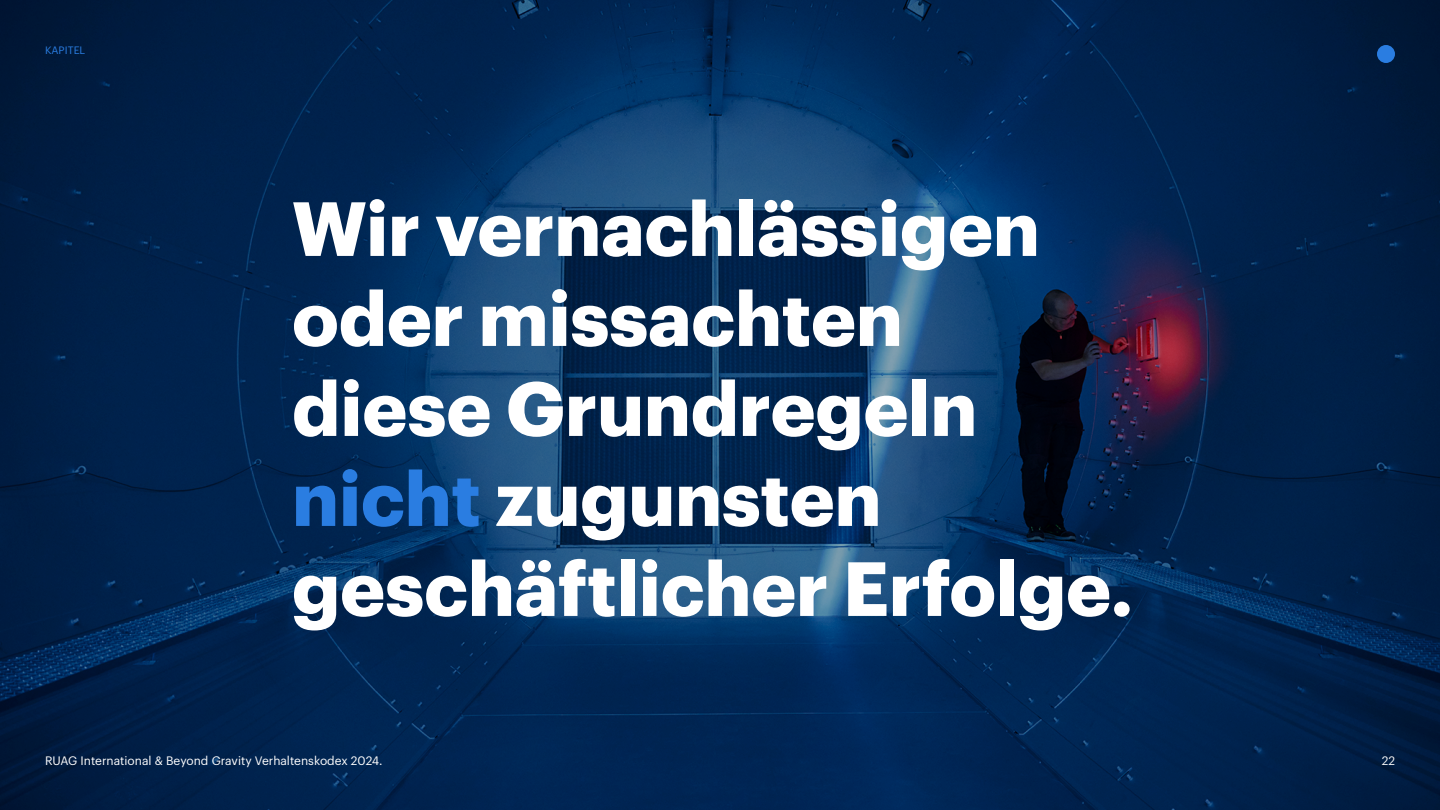
<style>
.page{position:relative;width:1440px;height:810px;background:#fff}
.page>*{position:absolute;margin:0;border:0;box-sizing:border-box;transform-origin:0 0}
.t1{font:700 75px/90px "Graphik";color:#fff}
.t2{font:12px "Graphik";color:#fff}
.t3{font:12px "Graphik";color:#fafafa}
.t4{font:10.5px "Graphik";letter-spacing:.005em;color:#2a7de1}
.s1{color:#2a7de1}
</style>
<div class="page">
<img style="left:0;top:0;width:1440px;height:810px">
<div style="left:1377px;top:45px;width:18px;height:18px;background:#2a7de1;border-radius:50%"></div>
<p class="t4" style="left:45px;top:42px;width:42px">KAPITEL</p>
<p class="t1" style="left:292px;top:177px;width:842px">Wir vernachlässigen oder missachten<br>diese Grundregeln <span class="s1">nicht</span> zugunsten geschäftlicher Erfolge.</p>
<p class="t2" style="left:45px;top:752px;width:339px">RUAG International &amp; Beyond Gravity Verhaltenskodex 2024.</p>
<p class="t3" style="left:1382px;top:752px;width:15px">22</p>
</div>
